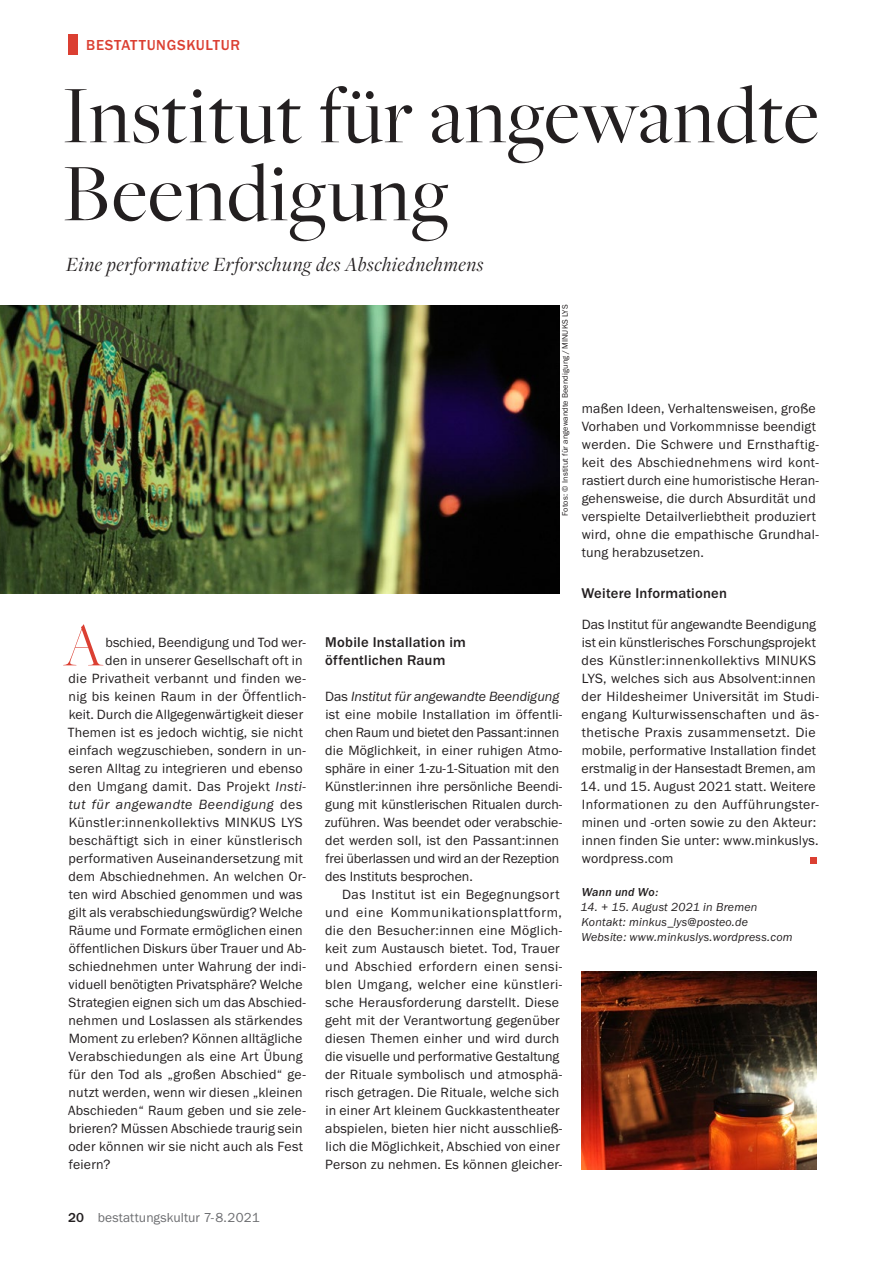
<style>
.page{position:relative;width:893px;height:1263px;background:#fff}
.page>*{position:absolute;margin:0;border:0;box-sizing:border-box;transform-origin:0 0}
.t1{font:84.75px/78px "Freight Big Pro";letter-spacing:.015em;color:#231f20}
.t2{font:300 64.65px "Freight Big Pro";color:#db3f32}
.t3{font:italic 21px "Freight Disp Pro";letter-spacing:.03em;color:#231f20}
.t4{font:500 15px "Franklin Gothic URW";letter-spacing:.045em;color:#db3f32}
.t5{font:500 14.7px/18px "Franklin Gothic URW";letter-spacing:.015em;color:#231f20}
.t6{font:13.8px/18px "Franklin Gothic URW Boo";letter-spacing:.015em;color:#231f20}
.t7{font:13.8px "Franklin Gothic URW Boo Ita";letter-spacing:.005em;color:#231f20}
.t8{font:13.8px "Franklin Gothic URW Boo Ita";letter-spacing:.04em;color:#231f20}
.t9{font:13.5px "Franklin Gothic URW Boo";letter-spacing:.01em;color:#6c6d70}
.t10{font:12px/15px "Franklin Gothic URW Boo Ita";letter-spacing:.015em;color:#231f20}
.t11{font:12px "Franklin Gothic URW Med Ita";letter-spacing:.02em;color:#231f20}
.t12{font:8.25px "Franklin Gothic URW Boo";letter-spacing:.015em;color:#231f20}
.s1{font-family:"Franklin Gothic URW Boo Ita"}
.s2{font-family:"Franklin Gothic URW Boo"}
.s3{font-family:"Franklin Gothic URW";font-weight:500;color:#231f20}
</style>
<div class="page">
<div style="left:68px;top:34px;width:9px;height:21px;background:#db3f32"></div>
<div style="left:810px;top:856px;width:6px;height:7px;background:#db3f32"></div>
<img style="left:0;top:305px;width:560px;height:288px">
<img style="left:581px;top:971px;width:235px;height:198px">
<p class="t4" style="left:86px;top:35px;width:155px">BESTATTUNGSKULTUR</p>
<h1 class="t1" style="left:62px;top:74px;width:758px">Institut für angewandte<br>Beendigung</h1>
<h3 class="t3" style="left:66px;top:250px;width:419px">Eine performative Erforschung des Abschiednehmens</h3>
<h2 class="t2" style="left:63px;top:603px;width:42px">A</h2>
<p class="t6" style="left:68px;top:633px;width:240px;text-align:right">bschied, Beendigung und Tod wer-<br>den in unserer Gesellschaft oft in<br>die Privatheit verbannt und finden we&shy;nig bis keinen Raum in der Öffentlich&shy;keit. Durch die Allgegenwärtigkeit dieser Themen ist es jedoch wichtig, sie nicht einfach wegzuschieben, sondern in un&shy;seren Alltag zu integrieren und ebenso den Umgang damit. Das Projekt <span class="s1">Insti-</span></p>
<p class="t8" style="left:69px;top:796px;width:235px">tut für angewandte Beendigung <span class="s2">des</span></p>
<p class="t6" style="left:68px;top:813px;width:239px">Künstler:innenkollektivs MINKUS LYS beschäftigt sich in einer künstlerisch performativen Auseinandersetzung mit dem Abschiednehmen. An welchen Or&shy;ten wird Abschied genommen und was gilt als verabschiedungswürdig? Welche Räume und Formate ermöglichen einen öffentlichen Diskurs über Trauer und Ab&shy;schiednehmen unter Wahrung der indi&shy;viduell benötigten Privatsphäre? Welche Strategien eignen sich um das Abschied&shy;nehmen und Loslassen als stärkendes Moment zu erleben? Können alltägliche Verabschiedungen als eine Art Übung für den Tod als „großen Abschied“ ge&shy;nutzt werden, wenn wir diesen „kleinen Abschieden“ Raum geben und sie zele&shy;brieren? Müssen Abschiede traurig sein oder können wir sie nicht auch als Fest feiern?</p>
<p class="t9" style="left:68px;top:1209px;width:193px"><span class="s3">20</span> bestattungskultur 7-8.2021</p>
<p class="t12" style="left:560px;top:516px;width:213px;rotate:-90deg">Fotos: © Institut für angewandte Beendigung /MINUKS LYS</p>
<p class="t5" style="left:325px;top:633px;width:142px">Mobile Installation im öffentlichen Raum</p>
<p class="t7" style="left:325px;top:688px;width:236px"><span class="s2">Das</span> Institut für angewandte Beendigung</p>
<p class="t6" style="left:325px;top:705px;width:239px">ist eine mobile Installation im öffentli&shy;chen Raum und bietet den Passant:innen die Möglichkeit, in einer ruhigen Atmo&shy;sphäre in einer 1-zu-1-Situation mit den Künstler:innen ihre persönliche Beendi&shy;gung mit künstlerischen Ritualen durch&shy;zuführen. Was beendet oder verabschie&shy;det werden soll, ist den Passant:innen frei überlassen und wird an der Rezeption des Instituts besprochen.</p>
<p class="t6" style="left:325px;top:885px;width:239px;text-indent:17px">Das Institut ist ein Begegnungsort und eine Kommunikationsplattform, die den Besucher:innen eine Möglich&shy;keit zum Austausch bietet. Tod, Trauer und Abschied erfordern einen sensi&shy;blen Umgang, welcher eine künstleri&shy;sche Herausforderung darstellt. Diese geht mit der Verantwortung gegenüber diesen Themen einher und wird durch die visuelle und performative Gestaltung der Rituale symbolisch und atmosphä&shy;risch getragen. Die Rituale, welche sich in einer Art kleinem Guckkastentheater abspielen, bieten hier nicht ausschließ&shy;lich die Möglichkeit, Abschied von einer Person zu nehmen. Es können gleicher-</p>
<p class="t6" style="left:582px;top:399px;width:239px">maßen Ideen, Verhaltensweisen, große Vorhaben und Vorkommnisse beendigt werden. Die Schwere und Ernsthaftig&shy;keit des Abschiednehmens wird kont&shy;rastiert durch eine humoristische Heran&shy;gehensweise, die durch Absurdität und verspielte Detailverliebtheit produziert wird, ohne die empathische Grundhal&shy;tung herabzusetzen.</p>
<p class="t5" style="left:582px;top:584px;width:147px">Weitere Informationen</p>
<p class="t6" style="left:582px;top:615px;width:239px">Das Institut für angewandte Beendigung ist ein künstlerisches Forschungsprojekt des Künstler:innenkollektivs MINUKS LYS, welches sich aus Absolvent:innen der Hildesheimer Universität im Studi&shy;engang Kulturwissenschaften und äs&shy;thetische Praxis zusammensetzt. Die mobile, performative Installation findet erstmalig in der Hansestadt Bremen, am</p>
<p class="t6" style="left:580px;top:777px;width:240px">14. und 15. August 2021 statt. Weitere Informationen zu den Aufführungster&shy;minen und -orten sowie zu den Akteur: innen finden Sie unter: www.minkuslys. wordpress.com</p>
<p class="t11" style="left:582px;top:885px;width:78px">Wann und Wo:</p>
<p class="t10" style="left:580px;top:900px;width:214px">14. + 15. August 2021 in Bremen<br>Kontakt: minkus_lys@posteo.de<br>Website: www.minkuslys.wordpress.com</p>
</div>
